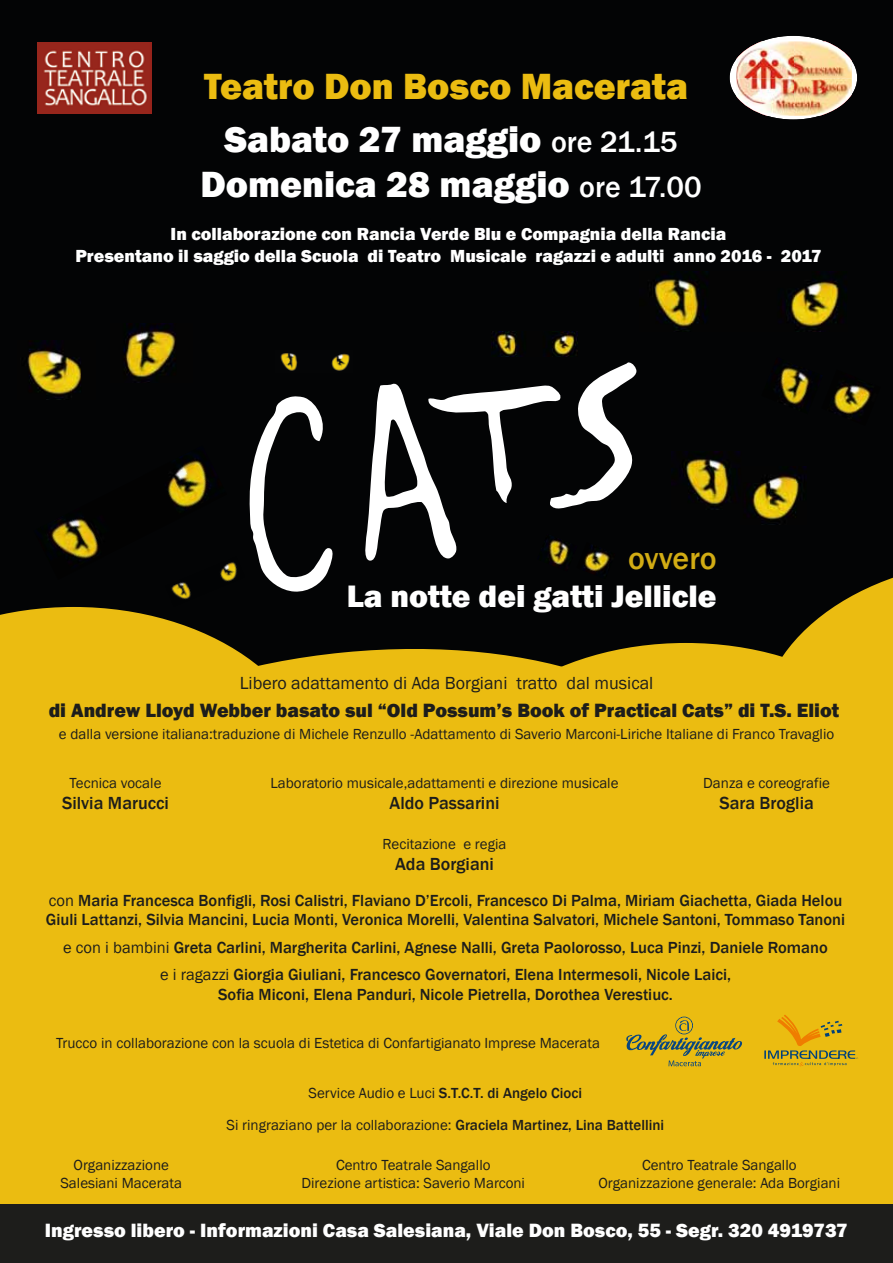
<style>
.page{position:relative;width:893px;height:1263px;background:#030405}
.page>*{position:absolute;margin:0;border:0;box-sizing:border-box;transform-origin:0 0}
.t1{font:800 37.5px/52.5px "Franklin Gothic";color:#ebbc11;text-align:center}
.t2{font:800 37.5px "Franklin Gothic";color:#fff}
.t3{font:800 31.95px "Franklin Gothic";color:#fff}
.t4{font:500 31.95px "Franklin Gothic";letter-spacing:-.005em;color:#d2ac14}
.t5{font:800 19.8px "Franklin Gothic";color:#fff}
.t6{font:800 19.8px "Franklin Gothic";color:#1d1d1b}
.t7{font:800 18px/21.6px "Franklin Gothic";color:#fff;text-align:center}
.t8{font:500 18px "Franklin Gothic";color:#1d1d1b}
.t9{font:18px "Franklin Gothic";color:#1d1d1b}
.t10{font:500 16.5px/19.8px "Franklin Gothic";color:#1d1d1b}
.t11{font:15px/18px "Franklin Gothic";color:#1d1d1b;text-align:center}
.t12{font:500 15px/32px "Franklin Gothic";color:#1d1d1b;text-align:center}
.s1{color:#fff}
.s2{font-weight:500;font-size:30px;color:#fff}
.s3{font-weight:500;font-size:30px}
.s4{font-weight:400}
</style>
<div class="page">
<img style="left:492px;top:331px;width:86px;height:25px">
<img style="left:280px;top:353px;width:70px;height:18px">
<img style="left:171px;top:562px;width:66px;height:37px">
<img style="left:654px;top:271px;width:193px;height:61px">
<img style="left:49px;top:455px;width:178px;height:125px">
<svg style="left:249px;top:396px;width:84px;height:196px"></svg>
<svg style="left:365px;top:362px;width:271px;height:199px"></svg>
<img style="left:750px;top:466px;width:57px;height:54px">
<img style="left:681px;top:451px;width:59px;height:58px">
<img style="left:832px;top:384px;width:39px;height:30px">
<img style="left:775px;top:365px;width:47px;height:42px">
<img style="left:578px;top:542px;width:38px;height:32px">
<img style="left:537px;top:534px;width:41px;height:32px">
<img style="left:27px;top:340px;width:54px;height:58px">
<img style="left:123px;top:324px;width:53px;height:59px">
<img style="left:37px;top:42px;width:114px;height:71px">
<svg style="left:730px;top:36px;width:127px;height:84px"></svg>
<img style="left:736px;top:41px;width:116px;height:75px">
<svg style="left:0;top:607px;width:206px;height:27px;fill:#ebbc11"></svg>
<svg style="left:0;top:634px;width:443px;height:142px;fill:#ebbc11"></svg>
<div style="left:443px;top:643px;width:316px;height:133px;background:#ebbc11"></div>
<svg style="left:759px;top:577px;width:134px;height:199px;fill:#ebbc11"></svg>
<div style="left:0;top:776px;width:893px;height:487px;background:#ebbc11"></div>
<div style="left:0;top:1204px;width:893px;height:59px;background:#1d1d1b"></div>
<svg style="left:764px;top:1015px;width:94px;height:51px"></svg>
<svg style="left:626px;top:1016px;width:116px;height:50px"></svg>
<h1 class="t1" style="left:204px;top:60px;width:486px">Teatro Don Bosco Macerata<br><span class="s1">Sabato 27 maggio</span> <span class="s2">ore 21.15</span></h1>
<h1 class="t2" style="left:200px;top:160px;width:503px">Domenica 28 maggio <span class="s3">ore 17.00</span></h1>
<p class="t7" style="left:75px;top:223px;width:748px">In collaborazione con Rancia Verde Blu e Compagnia della Rancia<br>Presentano il saggio della Scuola di Teatro Musicale ragazzi e adulti anno 2016 - 2017</p>
<h2 class="t4" style="left:628px;top:539px;width:90px">ovvero</h2>
<h2 class="t3" style="left:347px;top:576px;width:371px">La notte dei gatti Jellicle</h2>
<p class="t9" style="left:240px;top:672px;width:415px">Libero adattamento di Ada Borgiani tratto dal musical</p>
<p class="t6" style="left:49px;top:698px;width:792px">di Andrew Lloyd Webber basato sul “Old Possum’s Book of Practical Cats” di T.S. Eliot</p>
<p class="t11" style="left:59px;top:726px;width:777px">e dalla versione italiana:traduzione di Michele Renzullo -Adattamento di Saverio Marconi-Liriche Italiane di Franco Travaglio</p>
<p class="t11" style="left:70px;top:774px;width:93px">Tecnica vocale</p>
<p class="t8" style="left:62px;top:792px;width:108px">Silvia Marucci</p>
<p class="t11" style="left:271px;top:774px;width:349px">Laboratorio musicale,adattamenti e direzione musicale</p>
<p class="t8" style="left:390px;top:792px;width:111px">Aldo Passarini</p>
<p class="t11" style="left:383px;top:835px;width:125px">Recitazione e regia</p>
<p class="t11" style="left:703px;top:774px;width:128px">Danza e coreografie</p>
<p class="t8" style="left:719px;top:792px;width:96px">Sara Broglia</p>
<p class="t8" style="left:395px;top:853px;width:100px">Ada Borgiani</p>
<p class="t10" style="left:46px;top:890px;width:801px"><span class="s4">con</span> Maria Francesca Bonfigli, Rosi Calistri, Flaviano D’Ercoli, Francesco Di Palma, Miriam Giachetta, Giada Helou<br>Giuli Lattanzi, Silvia Mancini, Lucia Monti, Veronica Morelli, Valentina Salvatori, Michele Santoni, Tommaso Tanoni</p>
<p class="t10" style="left:63px;top:934px;width:766px;line-height:27.3px;text-align:center"><span class="s4">e con i bambini</span> Greta Carlini, Margherita Carlini, Agnese Nalli, Greta Paolorosso, Luca Pinzi, Daniele Romano <span class="s4">e i ragazzi</span> Giorgia Giuliani, Francesco Governatori, Elena Intermesoli, Nicole Laici,</p>
<p class="t10" style="left:218px;top:985px;width:456px">Sofia Miconi, Elena Panduri, Nicole Pietrella, Dorothea Verestiuc.</p>
<p class="t11" style="left:56px;top:1035px;width:545px">Trucco in collaborazione con la scuola di Estetica di Confartigianato Imprese Macerata</p>
<p class="t12" style="left:226px;top:1077px;width:439px"><span class="s4">Service Audio e Luci</span> S.T.C.T. di Angelo Cioci<br><span class="s4">Si ringraziano per la collaborazione:</span> Graciela Martinez, Lina Battellini</p>
<p class="t11" style="left:60px;top:1157px;width:123px">Organizzazione<br>Salesiani Macerata</p>
<p class="t11" style="left:301px;top:1157px;width:225px">Centro Teatrale Sangallo<br>Direzione artistica: Saverio Marconi</p>
<p class="t11" style="left:598px;top:1157px;width:243px">Centro Teatrale Sangallo<br>Organizzazione generale: Ada Borgiani</p>
<p class="t5" style="left:45px;top:1218px;width:804px">Ingresso libero - Informazioni Casa Salesiana, Viale Don Bosco, 55 - Segr. 320 4919737</p>
</div>
